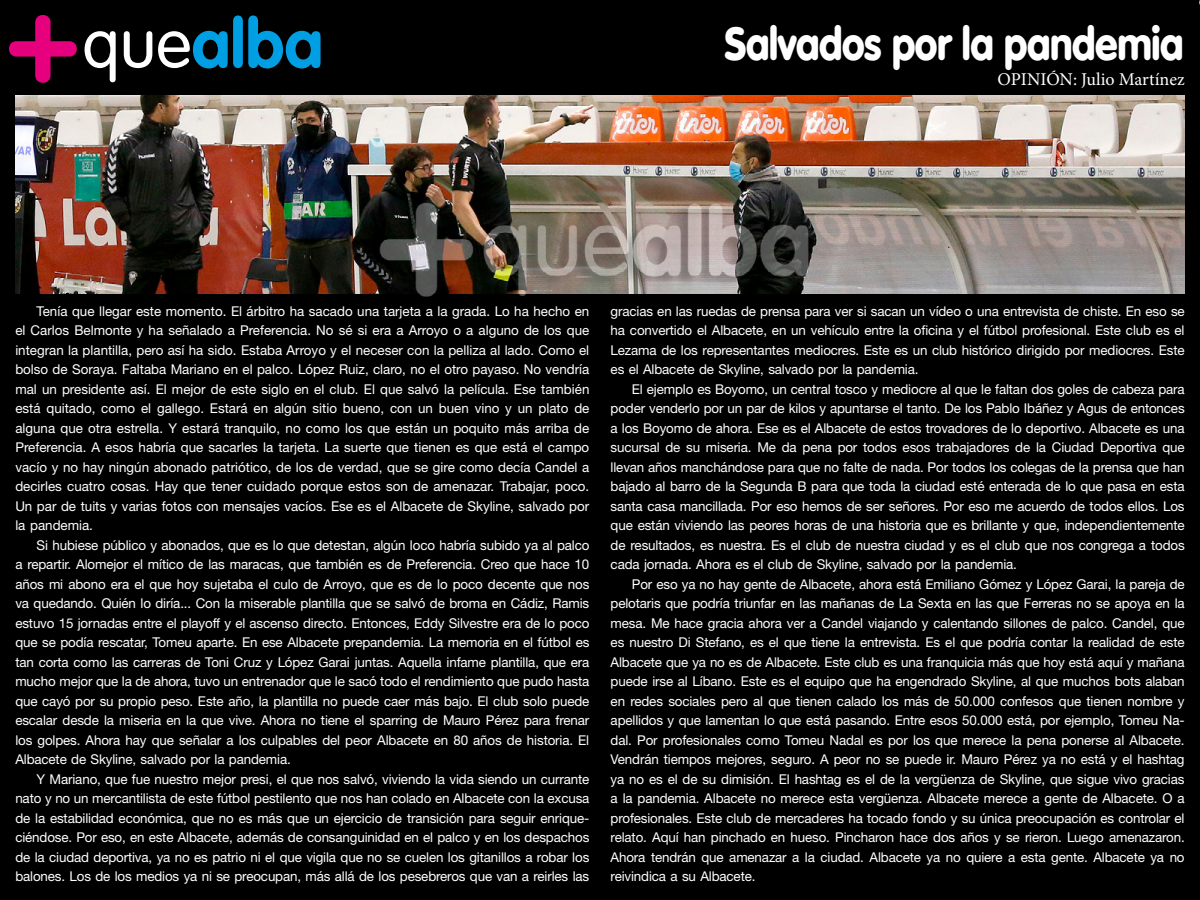
<style>
.page{position:relative;width:1200px;height:900px;background:#000}
.page>*{position:absolute;margin:0;border:0;box-sizing:border-box;transform-origin:0 0}
.t1{font:900 45.6px "VAG Rounded Std";letter-spacing:-.01em;color:#fff;scale:.89 1}
.t2{font:18px "Minion Pro";color:#fff}
.t3{font:13.5px/19.5px "Helvetica Neue LT Std";letter-spacing:-.01em;color:#fff;text-align:justify}
</style>
<div class="page">
<div style="left:0;top:96px;width:1200px;height:197px;background:#000"></div>
<img style="left:15px;top:96px;width:1170px;height:197px">
<svg style="left:85px;top:15px;width:236px;height:67px"></svg>
<svg style="left:9px;top:15px;width:68px;height:68px"></svg>
<img style="left:369px;top:195px;width:462px;height:116px">
<h1 class="t1" style="left:725px;top:16px;width:517px">Salvados por la pandemia</h1>
<h2 class="t2" style="left:998px;top:67px;width:189px">OPINIÓN: Julio Martínez</h2>
<p class="t3" style="left:15px;top:301px;width:576px;text-indent:21px">Tenía que llegar este momento. El árbitro ha sacado una tarjeta a la grada. Lo ha hecho en el Carlos Belmonte y ha señalado a Preferencia. No sé si era a Arroyo o a alguno de los que integran la plantilla, pero así ha sido. Estaba Arroyo y el neceser con la pelliza al lado. Como el bolso de Soraya. Faltaba Mariano en el palco. López Ruiz, claro, no el otro payaso. No vendría mal un presidente así. El mejor de este siglo en el club. El que salvó la película. Ese también está quitado, como el gallego. Estará en algún sitio bueno, con un buen vino y un plato de alguna que otra estrella. Y estará tranquilo, no como los que están un poquito más arriba de Preferencia. A esos habría que sacarles la tarjeta. La suerte que tienen es que está el campo vacío y no hay ningún abonado patriótico, de los de verdad, que se gire como decía Candel a decirles cuatro cosas. Hay que tener cuidado porque estos son de amenazar. Trabajar, poco.<br>Un par de tuits y varias fotos con mensajes vacíos. Ese es el Albacete de Skyline, salvado por la pandemia.</p>
<p class="t3" style="left:15px;top:535px;width:576px;text-indent:21px">Si hubiese público y abonados, que es lo que detestan, algún loco habría subido ya al palco a repartir. Alomejor el mítico de las maracas, que también es de Preferencia. Creo que hace 10 años mi abono era el que hoy sujetaba el culo de Arroyo, que es de lo poco decente que nos va quedando. Quién lo diría... Con la miserable plantilla que se salvó de broma en Cádiz, Ramis estuvo 15 jornadas entre el playoff y el ascenso directo. Entonces, Eddy Silvestre era de lo poco que se podía rescatar, Tomeu aparte. En ese Albacete prepandemia. La memoria en el fútbol es tan corta como las carreras de Toni Cruz y López Garai juntas. Aquella infame plantilla, que era mucho mejor que la de ahora, tuvo un entrenador que le sacó todo el rendimiento que pudo hasta que cayó por su propio peso. Este año, la plantilla no puede caer más bajo. El club solo puede escalar desde la miseria en la que vive. Ahora no tiene el sparring de Mauro Pérez para frenar los golpes. Ahora hay que señalar a los culpables del peor Albacete en 80 años de historia. El Albacete de Skyline, salvado por la pandemia.</p>
<p class="t3" style="left:15px;top:769px;width:576px;text-indent:21px">Y Mariano, que fue nuestro mejor presi, el que nos salvó, viviendo la vida siendo un currante nato y no un mercantilista de este fútbol pestilento que nos han colado en Albacete con la excusa de la estabilidad económica, que no es más que un ejercicio de transición para seguir enrique&shy;ciéndose. Por eso, en este Albacete, además de consanguinidad en el palco y en los despachos de la ciudad deportiva, ya no es patrio ni el que vigila que no se cuelen los gitanillos a robar los balones. Los de los medios ya ni se preocupan, más allá de los pesebreros que van a reirles las</p>
<p class="t3" style="left:611px;top:301px;width:576px">gracias en las ruedas de prensa para ver si sacan un vídeo o una entrevista de chiste. En eso se ha convertido el Albacete, en un vehículo entre la oficina y el fútbol profesional. Este club es el Lezama de los representantes mediocres. Este es un club histórico dirigido por mediocres. Este es el Albacete de Skyline, salvado por la pandemia.</p>
<p class="t3" style="left:611px;top:379px;width:576px;text-indent:21px">El ejemplo es Boyomo, un central tosco y mediocre al que le faltan dos goles de cabeza para poder venderlo por un par de kilos y apuntarse el tanto. De los Pablo Ibáñez y Agus de entonces a los Boyomo de ahora. Ese es el Albacete de estos trovadores de lo deportivo. Albacete es una sucursal de su miseria. Me da pena por todos esos trabajadores de la Ciudad Deportiva que llevan años manchándose para que no falte de nada. Por todos los colegas de la prensa que han bajado al barro de la Segunda B para que toda la ciudad esté enterada de lo que pasa en esta santa casa mancillada. Por eso hemos de ser señores. Por eso me acuerdo de todos ellos. Los que están viviendo las peores horas de una historia que es brillante y que, independientemente de resultados, es nuestra. Es el club de nuestra ciudad y es el club que nos congrega a todos cada jornada. Ahora es el club de Skyline, salvado por la pandemia.</p>
<p class="t3" style="left:611px;top:574px;width:576px;text-indent:21px">Por eso ya no hay gente de Albacete, ahora está Emiliano Gómez y López Garai, la pareja de pelotaris que podría triunfar en las mañanas de La Sexta en las que Ferreras no se apoya en la mesa. Me hace gracia ahora ver a Candel viajando y calentando sillones de palco. Candel, que es nuestro Di Stefano, es el que tiene la entrevista. Es el que podría contar la realidad de este Albacete que ya no es de Albacete. Este club es una franquicia más que hoy está aquí y mañana puede irse al Líbano. Este es el equipo que ha engendrado Skyline, al que muchos bots alaban en redes sociales pero al que tienen calado los más de 50.000 confesos que tienen nombre y apellidos y que lamentan lo que está pasando. Entre esos 50.000 está, por ejemplo, Tomeu Na&shy;dal. Por profesionales como Tomeu Nadal es por los que merece la pena ponerse al Albacete.<br>Vendrán tiempos mejores, seguro. A peor no se puede ir. Mauro Pérez ya no está y el hashtag ya no es el de su dimisión. El hashtag es el de la vergüenza de Skyline, que sigue vivo gracias a la pandemia. Albacete no merece esta vergüenza. Albacete merece a gente de Albacete. O a profesionales. Este club de mercaderes ha tocado fondo y su única preocupación es controlar el relato. Aquí han pinchado en hueso. Pincharon hace dos años y se rieron. Luego amenazaron.<br>Ahora tendrán que amenazar a la ciudad. Albacete ya no quiere a esta gente. Albacete ya no reivindica a su Albacete.</p>
</div>
